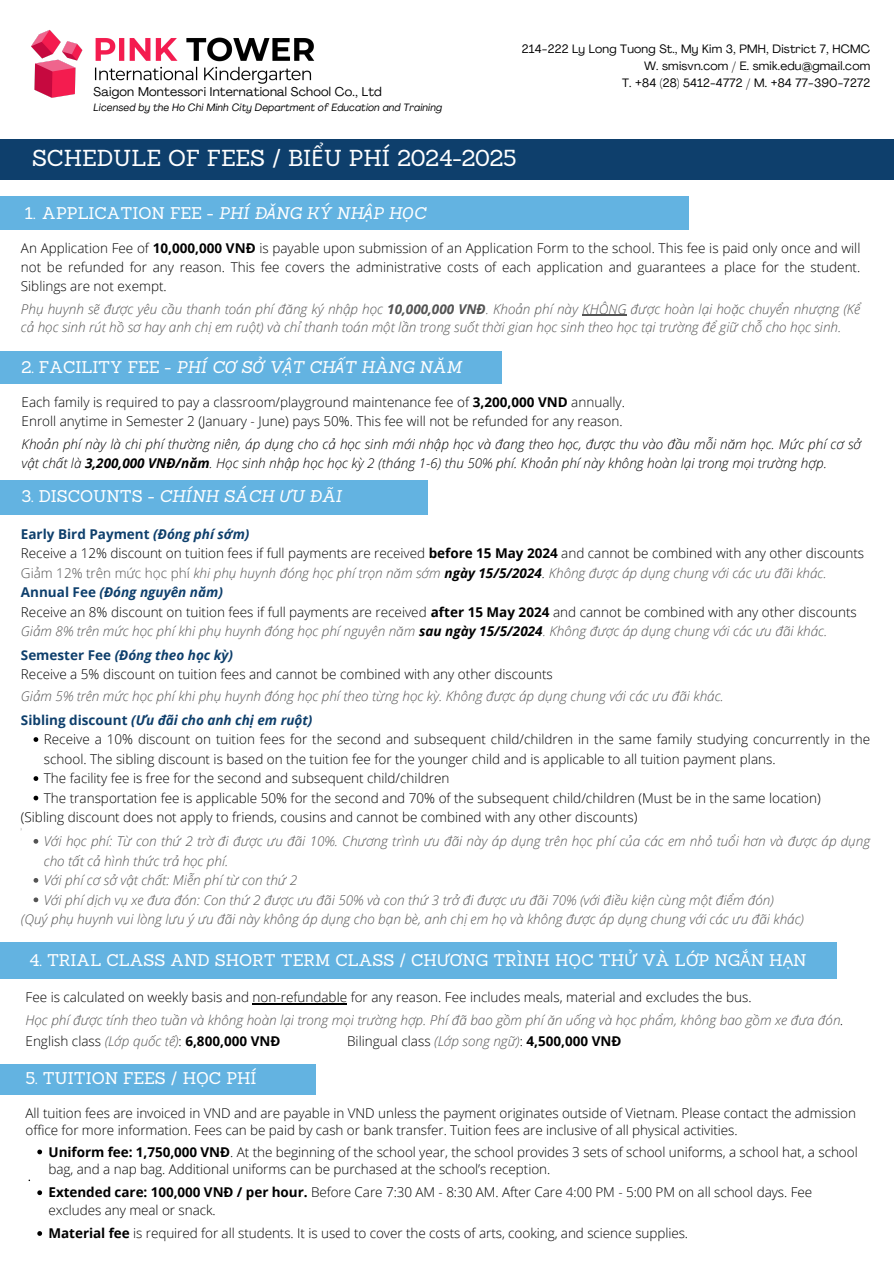
<style>
.page{position:relative;width:894px;height:1264px;background:#fff}
.page>*{position:absolute;margin:0;border:0;box-sizing:border-box;transform-origin:0 0}
.t1{font:22.5px "Sanchez";letter-spacing:-.005em;color:#fff}
.t2{font:16.5px "Sanchez";letter-spacing:-.005em;color:#fff}
.t3{font:italic 16.5px "Sanchez";letter-spacing:-.005em;color:#fff}
.t4{font:300 13.5px/19.5px "Open Sans";color:#000}
.t5{font:italic 300 13.5px/19.5px "Open Sans";color:#545454}
.t6{font:italic 300 13.5px/18.8px "Open Sans";color:#000}
.t7{font:italic 700 13.5px "Open Sans";color:#0e3f6c}
.t8{font:12.6px "Agrandir";letter-spacing:.015em;color:#000}
.t9{font:12px/17px "Agrandir";letter-spacing:.015em;color:#000;text-align:right}
.t10{font:italic 10.5px "Agrandir";letter-spacing:.015em;color:#000}
.t11{font:300 3px "Open Sans";color:#000}
.s1{font-family:"Noto Sans"}
.s2{font-style:italic}
.s3{font-family:"Noto Sans";font-style:italic}
.s4{font-weight:700}
.s5{font-style:normal}
.s6{font-weight:700;color:#0e3f6c}
.s7{font-weight:700;font-style:italic;color:#0e3f6c}
.s8{color:#545454}
.s9{font-style:italic;color:#545454}
.s10{font-weight:700;font-style:italic}
.s11{color:#000}
</style>
<div class="page">
<svg style="left:34px;top:737px;width:4px;height:5px"></svg>
<svg style="left:34px;top:776px;width:4px;height:5px"></svg>
<svg style="left:34px;top:795px;width:4px;height:5px"></svg>
<svg style="left:34px;top:839px;width:4px;height:4px"></svg>
<svg style="left:34px;top:878px;width:4px;height:4px"></svg>
<svg style="left:34px;top:897px;width:4px;height:5px"></svg>
<div style="left:0;top:139px;width:893px;height:41px;background:#0e3f6c"></div>
<div style="left:0;top:197px;width:688px;height:33px;background:#63b3e1"></div>
<hr style="left:582px;top:314px;width:44px;height:2px;background:#545454">
<div style="left:0;top:352px;width:501px;height:32px;background:#63b3e1"></div>
<div style="left:0;top:480px;width:428px;height:35px;background:#63b3e1"></div>
<hr style="left:252px;top:1003px;width:95px;height:1px;background:#000">
<div style="left:0;top:942px;width:836px;height:37px;background:#63b3e1"></div>
<div style="left:0;top:1064px;width:316px;height:30px;background:#63b3e1"></div>
<svg style="left:37px;top:1149px;width:5px;height:5px"></svg>
<svg style="left:37px;top:1190px;width:5px;height:5px"></svg>
<svg style="left:37px;top:1231px;width:5px;height:4px"></svg>
<img style="left:95px;top:37px;width:220px;height:47px">
<img style="left:31px;top:30px;width:52px;height:68px">
<p class="t8" style="left:94px;top:87px;width:290px">Saigon Montessori International School Co., Ltd</p>
<p class="t10" style="left:94px;top:103px;width:350px">Licensed by the Ho Chi Minh City Department of Education and Training</p>
<p class="t9" style="left:522px;top:42px;width:350px">214-222 Ly Long Tuong St., My Kim 3, PMH, District 7, HCMC<br>W. smisvn.com / E. smik.edu@gmail.com<br>T. +84 (28) 5412-4772 / M. +84 77-390-7272</p>
<h2 class="t1" style="left:32px;top:144px;width:486px">SCHEDULE OF FEES / BI<span class="s1">Ể</span>U PHÍ 2024-2025</h2>
<h5 class="t2" style="left:25px;top:202px;width:402px">1. APPLICATION FEE - <span class="s2">PHÍ Đ</span><span class="s3">Ǎ</span><span class="s2">NG KÝ NH</span><span class="s3">Ậ</span><span class="s2">P H</span><span class="s3">Ọ</span><span class="s2">C</span></h5>
<h5 class="t4" style="left:21px;top:239px;width:840px;line-height:18.8px;text-align:justify">An Application Fee of <span class="s4">10,000,000 VNĐ</span> is payable upon submission of an Application Form to the school. This fee is paid only once and will not be refunded for any reason. This fee covers the administrative costs of each application and guarantees a place for the student.<br>Siblings are not exempt.</h5>
<h5 class="t5" style="left:21px;top:299px;width:840px;line-height:18.8px">Phụ huynh sẽ được yêu cầu thanh toán phí đăng ký nhập học <span class="s4">10,000,000 VNĐ</span>. Khoản phí này KHÔNG được hoàn lại hoặc chuyển nhượng (Kể cả học sinh rút hồ sơ hay anh chị em ruột) và chỉ thanh toán một lần trong suốt thời gian học sinh theo học tại trường để giữ chỗ cho học sinh.</h5>
<h4 class="t3" style="left:22px;top:356px;width:441px"><span class="s5">2. FACILITY FEE -</span> PHÍ C<span class="s1">Ơ</span> S<span class="s1">Ở</span> V<span class="s1">Ậ</span>T CH<span class="s1">Ấ</span>T HÀNG NĂM</h4>
<p class="t4" style="left:22px;top:393px;width:604px;line-height:18.8px">Each family is required to pay a classroom/playground maintenance fee of <span class="s4">3,200,000 VND</span> annually.<br>Enroll anytime in Semester 2 (January - June) pays 50%. This fee will not be refunded for any reason.</p>
<p class="t6" style="left:22px;top:434px;width:840px">Khoản phí này là chi phí thường niên, áp dụng cho cả học sinh mới nhập học và đang theo học, được thu vào đầu mỗi năm học. Mức phí cơ sở vật chất là <span class="s4">3,200,000 VNĐ/năm</span>. Học sinh nhập học học kỳ 2 (tháng 1-6) thu 50% phí. Khoản phí này không hoàn lại trong mọi trường hợp.</p>
<p class="t3" style="left:22px;top:486px;width:321px"><span class="s5">3. DISCOUNTS -</span> CHÍNH SÁCH <span class="s1">Ư</span>U ĐÃI</p>
<p class="t4" style="left:21px;top:523px;width:844px"><span class="s6">Early Bird Payment</span> <span class="s7">(Đóng phí sớm)<br></span>Receive a 12% discount on tuition fees if full payments are received <span class="s4">before 15 May 2024</span> and cannot be combined with any other discounts <span class="s8">Giảm 12% trên mức học phí</span> <span class="s9">khi phụ huynh đóng học phí trọn năm sớm</span> <span class="s10">ngày 15/5/2024</span><span class="s2">.</span> <span class="s9">Không được áp dụng chung với các ưu đãi khác.<br></span><span class="s6">Annual Fee</span> <span class="s7">(Đóng nguyên năm)<br></span>Receive an 8% discount on tuition fees if full payments are received <span class="s4">after 15 May 2024</span> and cannot be combined with any other discounts <span class="s9">Giảm 8% trên mức học phí khi phụ huynh đóng học phí nguyên năm</span> <span class="s10">sau ngày 15/5/2024</span><span class="s9">. Không được áp dụng chung với các ưu đãi khác.</span></p>
<p class="t4" style="left:21px;top:645px;width:533px"><span class="s6">Semester Fee</span> <span class="s7">(Đóng theo học kỳ)<br></span>Receive a 5% discount on tuition fees and cannot be combined with any other discounts</p>
<h5 class="t5" style="left:21px;top:686px;width:704px">Giảm 5% trên mức học phí khi phụ huynh đóng học phí theo từng học kỳ. Không được áp dụng chung với các ưu đãi khác.</h5>
<p class="t7" style="left:21px;top:710px;width:293px"><span class="s5">Sibling discount</span> (Ưu đãi cho anh chị em ruột)</p>
<h6 class="t4" style="left:44px;top:729px;width:827px">Receive a 10% discount on tuition fees for the second and subsequent child/children in the same family studying concurrently in the school. The sibling discount is based on the tuition fee for the younger child and is applicable to all tuition payment plans.</h6>
<h1 class="t4" style="left:44px;top:768px;width:407px">The facility fee is free for the second and subsequent child/children</h1>
<p class="t4" style="left:44px;top:787px;width:778px">The transportation fee is applicable 50% for the second and 70% of the subsequent child/children (Must be in the same location)</p>
<h5 class="t4" style="left:21px;top:807px;width:617px">(Sibling discount does not apply to friends, cousins and cannot be combined with any other discounts)</h5>
<h5 class="t11" style="left:21px;top:826px;width:2px">)</h5>
<h5 class="t5" style="left:44px;top:831px;width:827px">Với học phí: Từ con thứ 2 trờ đi được ưu đãi 10%. Chương trình ưu đãi này áp dụng trên học phí của các em nhỏ tuổi hơn và được áp dụng cho tất cả hình thức trả học phí.</h5>
<h2 class="t5" style="left:44px;top:870px;width:255px">Với phí cơ sở vật chất: Miễn phí từ con thứ 2</h2>
<h5 class="t5" style="left:44px;top:889px;width:731px">Với phí dịch vụ xe đưa đón: Con thứ 2 được ưu đãi 50% và con thứ 3 trở đi được ưu đãi 70% (với điều kiện cùng một điểm đón)</h5>
<h5 class="t5" style="left:21px;top:909px;width:784px">(Quý phụ huynh vui lòng lưu ý ưu đãi này không áp dụng cho bạn bè, anh chị em họ và không được áp dụng chung với các ưu đãi khác)</h5>
<p class="t2" style="left:30px;top:949px;width:778px">4. TRIAL CLASS AND SHORT TERM CLASS / CH<span class="s1">ƯƠ</span>NG TRÌNH H<span class="s1">Ọ</span>C TH<span class="s1">Ử</span> VÀ L<span class="s1">Ớ</span>P NG<span class="s1">Ắ</span>N H<span class="s1">Ạ</span>N</p>
<h5 class="t4" style="left:26px;top:987px;width:727px">Fee is calculated on weekly basis and non-refundable for any reason. Fee includes meals, material and excludes the bus.</h5>
<p class="t5" style="left:26px;top:1010px;width:819px">Học phí được tính theo tuần và không hoàn lại trong mọi trường hợp. Phí đã bao gồm phí ăn uống và học phẩm, không bao gồm xe đưa đón<span class="s11">.</span></p>
<p class="t4" style="left:26px;top:1031px;width:256px">English class <span class="s9">(Lớp quốc tế)</span>: <span class="s4">6,800,000 VNĐ</span></p>
<p class="t4" style="left:347px;top:1031px;width:276px">Bilingual class <span class="s9">(Lớp song ngữ)</span>: <span class="s4">4,500,000 VNĐ</span></p>
<h5 class="t2" style="left:26px;top:1067px;width:233px">5. TUITION FEES / H<span class="s1">Ọ</span>C PHÍ</h5>
<h2 class="t4" style="left:26px;top:1103px;width:831px;line-height:17.5px">All tuition fees are invoiced in VND and are payable in VND unless the payment originates outside of Vietnam. Please contact the admission office for more information. Fees can be paid by cash or bank transfer. Tuition fees are inclusive of all physical activities.</h2>
<h5 class="t4" style="left:48px;top:1142px;width:810px;line-height:17.5px"><span class="s4">Uniform fee: 1,750,000 VNĐ</span>. At the beginning of the school year, the school provides 3 sets of school uniforms, a school hat, a school bag, and a nap bag. Additional uniforms can be purchased at the school’s reception.</h5>
<h5 class="t4" style="left:48px;top:1183px;width:765px;line-height:17.5px"><span class="s4">Extended care: 100,000 VNĐ / per hour.</span> Before Care 7:30 AM - 8:30 AM. After Care 4:00 PM - 5:00 PM on all school days. Fee excludes any meal or snack.</h5>
<h5 class="t4" style="left:48px;top:1223px;width:641px"><span class="s4">Material fee</span> is required for all students. It is used to cover the costs of arts, cooking, and science supplies.</h5>
</div>
